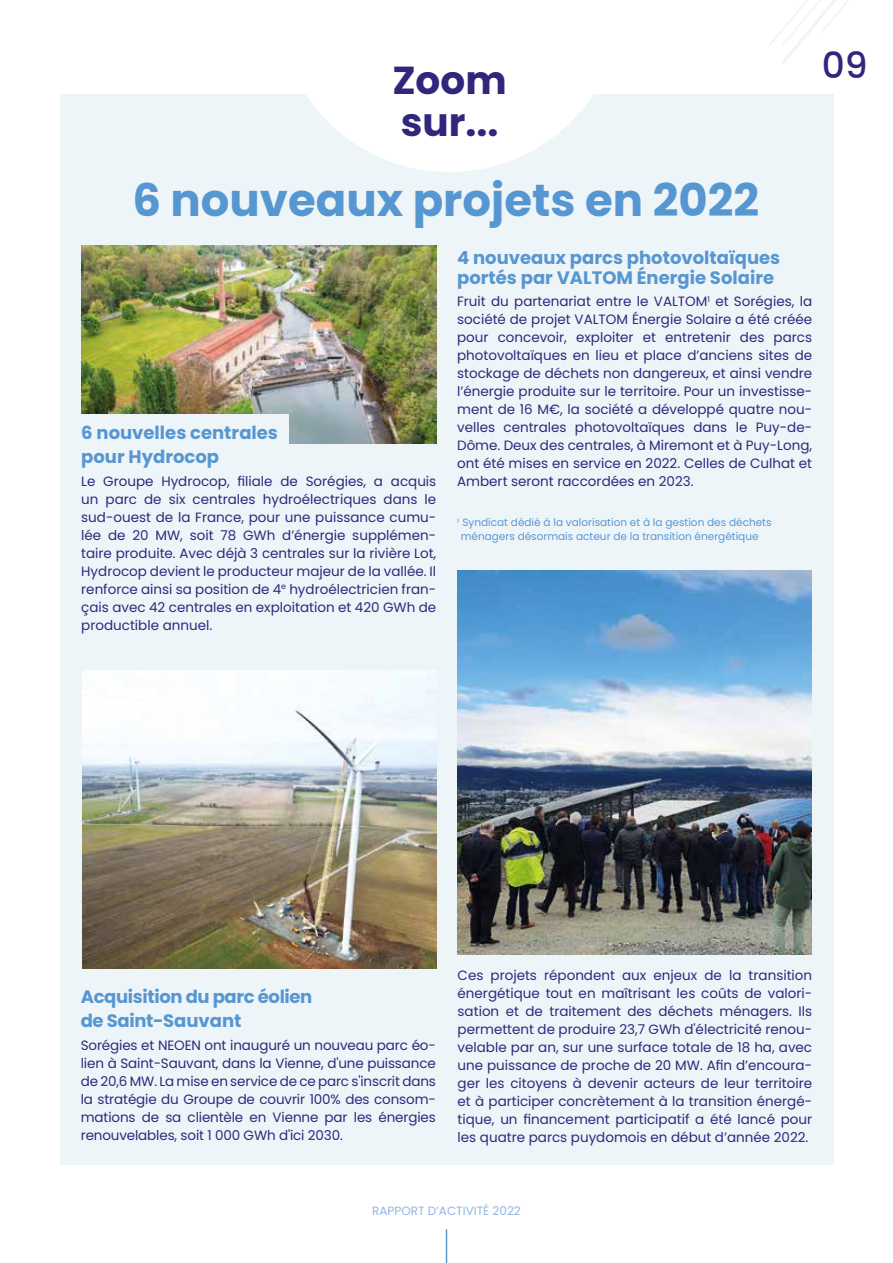
<style>
.page{position:relative;width:893px;height:1263px;background:#fff}
.page>*{position:absolute;margin:0;border:0;box-sizing:border-box;transform-origin:0 0}
.t1{font:700 45px "Poppins";color:#5797d1}
.t2{font:700 39px/42px "Poppins";color:#30277c}
.t3{font:500 36px "Poppins";color:#30277c}
.t4{font:700 18px/24px "Poppins";color:#5797d1}
.t5{font:700 18px/24px "Poppins";letter-spacing:-.02em;color:#5797d1}
.t6{font:13.5px/18px "Poppins";color:#30277c;text-align:justify}
.t7{font:12px "Poppins";color:#93b5e0}
.t8{font:10.5px/13.5px "Poppins";color:#5797d1}
</style>
<div class="page">
<div style="left:60px;top:94px;width:773px;height:1071px;background:#eef5f9"></div>
<img style="left:81px;top:246px;width:355px;height:198px">
<div style="left:67px;top:414px;width:222px;height:32px;background:#eef5f9"></div>
<svg style="left:306px;top:94px;width:287px;height:78px;fill:#fff"></svg>
<img style="left:82px;top:671px;width:354px;height:297px">
<img style="left:458px;top:570px;width:354px;height:385px">
<svg style="left:770px;top:0;width:79px;height:64px"></svg>
<hr style="left:446px;top:1229px;width:1px;height:34px;background:#5797d1">
<h2 class="t2" style="left:392px;top:60px;width:116px">Zoom sur...</h2>
<h3 class="t3" style="left:822px;top:45px;width:47px">09</h3>
<h1 class="t1" style="left:132px;top:174px;width:628px">6 nouveaux projets en 2022</h1>
<h3 class="t4" style="left:81px;top:421px;width:198px">6 nouvelles centrales pour Hydrocop</h3>
<p class="t6" style="left:81px;top:472px;width:357px">Le Groupe Hydrocop, filiale de Sorégies, a acquis un parc de six centrales hydroélectriques dans le sud-ouest de la France, pour une puissance cumu&shy;lée de 20 MW, soit 78 GWh d’énergie supplémen&shy;taire produite. Avec déjà 3 centrales sur la rivière Lot, Hydrocop devient le producteur majeur de la vallée. Il renforce ainsi sa position de 4<sup>e</sup> hydroélectricien fran&shy;çais avec 42 centrales en exploitation et 420 GWh de productible annuel.</p>
<h3 class="t4" style="left:457px;top:248px;width:325px;line-height:19.5px">4 nouveaux parcs photovoltaïques portés par VALTOM Énergie Solaire</h3>
<p class="t6" style="left:457px;top:293px;width:357px">Fruit du partenariat entre le VALTOM<sup>1</sup> et Sorégies, la société de projet VALTOM Énergie Solaire a été créée pour concevoir, exploiter et entretenir des parcs photovoltaïques en lieu et place d’anciens sites de stockage de déchets non dangereux, et ainsi vendre l’énergie produite sur le territoire. Pour un investisse&shy;ment de 16 M€, la société a développé quatre nou&shy;velles centrales photovoltaïques dans le Puy-de-Dôme. Deux des centrales, à Miremont et à Puy-Long, ont été mises en service en 2022. Celles de Culhat et Ambert seront raccordées en 2023.</p>
<p class="t8" style="left:461px;top:516px;width:312px;text-indent:-4px"><sup>1</sup> Syndicat dédié à la valorisation et à la gestion des déchets ménagers désormais acteur de la transition énergétique</p>
<h3 class="t5" style="left:81px;top:985px;width:233px">Acquisition du parc éolien de Saint-Sauvant</h3>
<p class="t6" style="left:81px;top:1036px;width:357px">Sorégies et NEOEN ont inauguré un nouveau parc éo&shy;lien à Saint-Sauvant, dans la Vienne, d'une puissance de 20,6 MW. La mise en service de ce parc s'inscrit dans la stratégie du Groupe de couvrir 100% des consom&shy;mations de sa clientèle en Vienne par les énergies renouvelables, soit 1 000 GWh d'ici 2030.</p>
<p class="t6" style="left:458px;top:966px;width:356px">Ces projets répondent aux enjeux de la transition énergétique tout en maîtrisant les coûts de valori&shy;sation et de traitement des déchets ménagers. Ils permettent de produire 23,7 GWh d'électricité renou&shy;velable par an, sur une surface totale de 18 ha, avec une puissance de proche de 20 MW. Afin d’encoura&shy;ger les citoyens à devenir acteurs de leur territoire et à participer concrètement à la transition énergé&shy;tique, un financement participatif a été lancé pour les quatre parcs puydomois en début d’année 2022.</p>
<p class="t7" style="left:372px;top:1204px;width:150px">RAPPORT D’ACTIVITÉ 2022</p>
</div>
